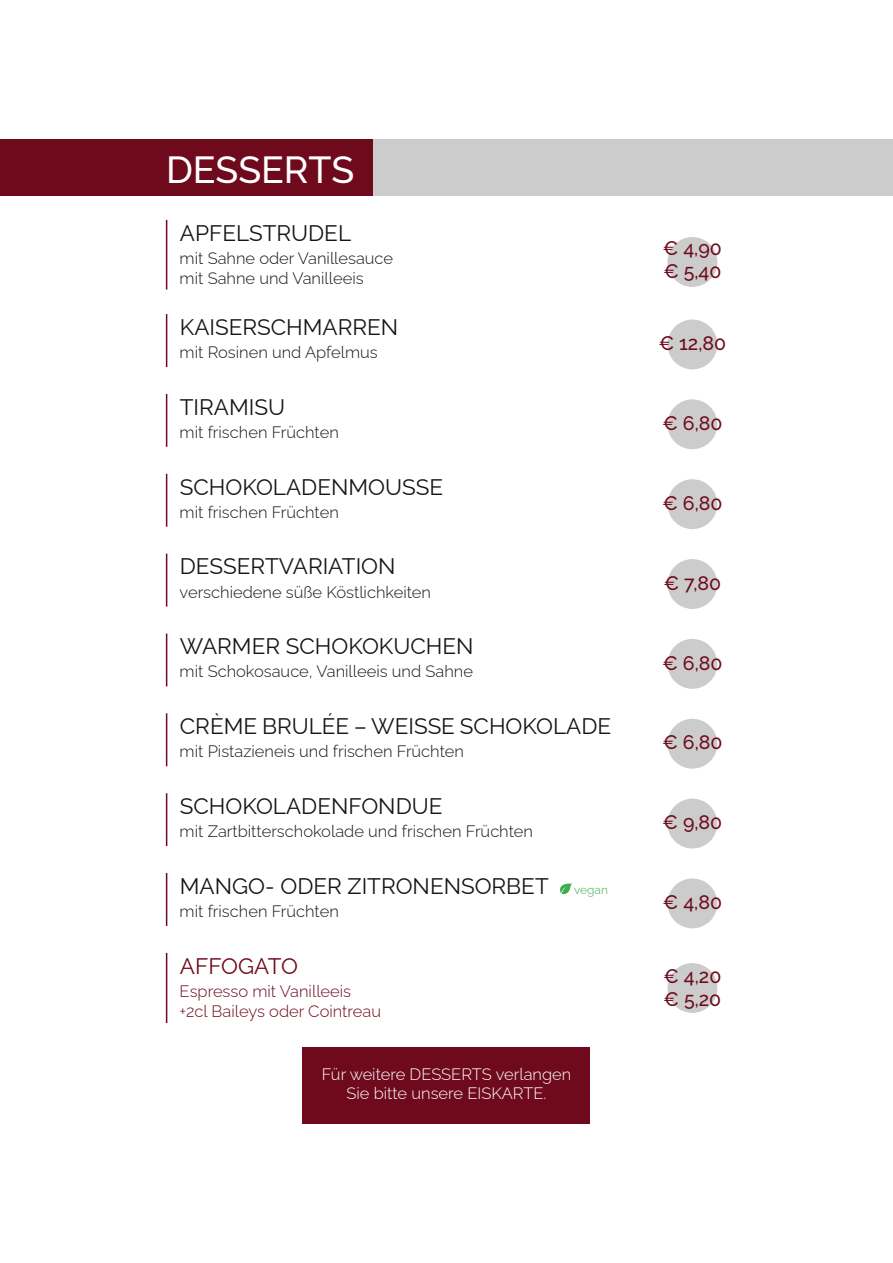
<style>
.page{position:relative;width:893px;height:1263px;background:#fff}
.page>*{position:absolute;margin:0;border:0;box-sizing:border-box;transform-origin:0 0}
.t1{font:500 37.5px "Raleway";color:#fff}
.t2{font:100 22.5px "Raleway";color:#14171a}
.t3{font:100 22.5px "Raleway";color:#6e0a1c}
.t4{font:500 19.5px/23.4px "Raleway";color:#6e0a1c}
.t5{font:100 16.5px/19.8px "Raleway";color:#14171a}
.t6{font:100 16.5px/19.8px "Raleway";color:#fff;text-align:center}
.t7{font:100 16.5px/19.8px "Raleway";color:#6e0a1c}
.t8{font:100 12px "Raleway";color:#40ae49}
</style>
<div class="page">
<div style="left:222px;top:139px;width:671px;height:56px;background:#cdcccc"></div>
<div style="left:0;top:139px;width:372px;height:56px;background:#6e0a1c"></div>
<div style="left:303px;top:1047px;width:287px;height:77px;background:#6e0a1c"></div>
<div style="left:667px;top:237px;width:50px;height:50px;background:#cdcccc;border-radius:50%"></div>
<hr style="left:166px;top:220px;width:1px;height:70px;background:#6e0a1c">
<div style="left:667px;top:319px;width:50px;height:50px;background:#cdcccc;border-radius:50%"></div>
<hr style="left:166px;top:314px;width:1px;height:53px;background:#6e0a1c">
<div style="left:667px;top:399px;width:50px;height:50px;background:#cdcccc;border-radius:50%"></div>
<hr style="left:166px;top:394px;width:1px;height:53px;background:#6e0a1c">
<div style="left:667px;top:479px;width:50px;height:50px;background:#cdcccc;border-radius:50%"></div>
<hr style="left:166px;top:474px;width:1px;height:53px;background:#6e0a1c">
<div style="left:667px;top:559px;width:50px;height:50px;background:#cdcccc;border-radius:50%"></div>
<hr style="left:166px;top:554px;width:1px;height:52px;background:#6e0a1c">
<div style="left:667px;top:639px;width:50px;height:50px;background:#cdcccc;border-radius:50%"></div>
<hr style="left:166px;top:633px;width:1px;height:53px;background:#6e0a1c">
<div style="left:667px;top:719px;width:50px;height:50px;background:#cdcccc;border-radius:50%"></div>
<hr style="left:166px;top:713px;width:1px;height:53px;background:#6e0a1c">
<div style="left:667px;top:799px;width:50px;height:49px;background:#cdcccc;border-radius:50%"></div>
<hr style="left:166px;top:793px;width:1px;height:53px;background:#6e0a1c">
<div style="left:667px;top:878px;width:50px;height:50px;background:#cdcccc;border-radius:50%"></div>
<hr style="left:166px;top:873px;width:1px;height:53px;background:#6e0a1c">
<div style="left:667px;top:963px;width:50px;height:50px;background:#cdcccc;border-radius:50%"></div>
<hr style="left:166px;top:953px;width:1px;height:70px;background:#6e0a1c">
<svg style="left:560px;top:883px;width:12px;height:11px"></svg>
<h1 class="t1" style="left:166px;top:148px;width:190px">DESSERTS</h1>
<h2 class="t2" style="left:180px;top:215px;width:173px">APFELSTRUDEL</h2>
<p class="t5" style="left:180px;top:246px;width:215px">mit Sahne oder Vanillesauce mit Sahne und Vanilleeis</p>
<h2 class="t2" style="left:180px;top:309px;width:220px">KAISERSCHMARREN</h2>
<p class="t5" style="left:180px;top:340px;width:200px">mit Rosinen und Apfelmus</p>
<h2 class="t2" style="left:180px;top:389px;width:107px">TIRAMISU</h2>
<p class="t5" style="left:180px;top:420px;width:161px">mit frischen Früchten</p>
<h2 class="t2" style="left:180px;top:469px;width:265px">SCHOKOLADENMOUSSE</h2>
<p class="t5" style="left:180px;top:500px;width:161px">mit frischen Früchten</p>
<h2 class="t2" style="left:180px;top:548px;width:217px">DESSERTVARIATION</h2>
<p class="t5" style="left:180px;top:580px;width:253px">verschiedene süße Köstlichkeiten</p>
<h2 class="t2" style="left:180px;top:628px;width:295px">WARMER SCHOKOKUCHEN</h2>
<p class="t5" style="left:180px;top:660px;width:295px">mit Schokosauce, Vanilleeis und Sahne</p>
<h2 class="t2" style="left:180px;top:708px;width:433px">CRÈME BRULÉE – WEISSE SCHOKOLADE</h2>
<p class="t5" style="left:180px;top:740px;width:286px">mit Pistazieneis und frischen Früchten</p>
<h2 class="t2" style="left:180px;top:788px;width:264px">SCHOKOLADENFONDUE</h2>
<p class="t5" style="left:180px;top:819px;width:355px">mit Zartbitterschokolade und frischen Früchten</p>
<h2 class="t2" style="left:180px;top:868px;width:370px">MANGO- ODER ZITRONENSORBET</h2>
<p class="t5" style="left:180px;top:899px;width:161px">mit frischen Früchten</p>
<h2 class="t3" style="left:180px;top:948px;width:120px">AFFOGATO</h2>
<p class="t7" style="left:180px;top:979px;width:203px">Espresso mit Vanilleeis +2cl Baileys oder Cointreau</p>
<p class="t8" style="left:574px;top:880px;width:35px">vegan</p>
<p class="t6" style="left:322px;top:1062px;width:251px">Für weitere DESSERTS verlangen<br>Sie bitte unsere EISKARTE.</p>
<p class="t4" style="left:663px;top:236px;width:60px">€ 4,90 € 5,40</p>
<p class="t4" style="left:659px;top:332px;width:69px">€ 12,80</p>
<p class="t4" style="left:662px;top:411px;width:62px">€ 6,80</p>
<p class="t4" style="left:662px;top:491px;width:62px">€ 6,80</p>
<p class="t4" style="left:664px;top:571px;width:59px">€ 7,80</p>
<p class="t4" style="left:662px;top:651px;width:62px">€ 6,80</p>
<p class="t4" style="left:662px;top:731px;width:62px">€ 6,80</p>
<p class="t4" style="left:663px;top:811px;width:61px">€ 9,80</p>
<p class="t4" style="left:663px;top:890px;width:61px">€ 4,80</p>
<p class="t4" style="left:663px;top:964px;width:59px">€ 4,20 € 5,20</p>
</div>
